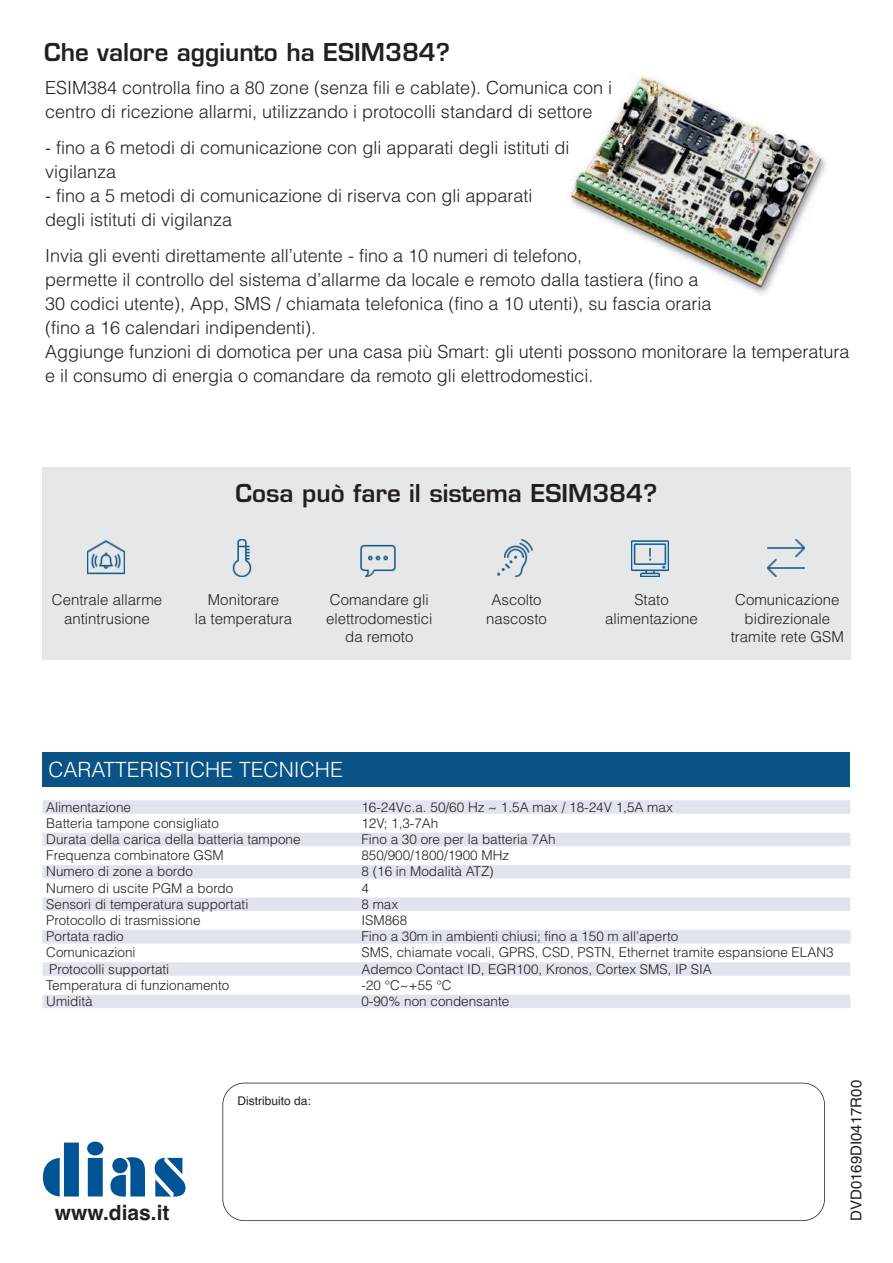
<style>
.page{position:relative;width:893px;height:1263px;background:#fff}
.page>*{position:absolute;margin:0;border:0;box-sizing:border-box;transform-origin:0 0}
.t1{font:600 24px "Eurostile";color:#231f20}
.t2{font:300 21px "Helvetica";color:#fff}
.t3{font:700 21px "Helvetica";color:#231f20}
.t4{font:300 18px/24px "Helvetica";color:#231f20}
.t5{font:300 15px "Helvetica";color:#231f20}
.t6{font:15px "Helvetica";color:#231f20}
.t7{font:300 13.5px "Helvetica";color:#231f20}
.t8{font:12px "Helvetica";color:#231f20}
</style>
<div class="page">
<div style="left:43px;top:753px;width:807px;height:34px;background:#0a5386"></div>
<div style="left:43px;top:800px;width:807px;height:14px;background:#e0e4ed"></div>
<div style="left:43px;top:833px;width:807px;height:13px;background:#e0e4ed"></div>
<div style="left:43px;top:865px;width:807px;height:13px;background:#e0e4ed"></div>
<div style="left:43px;top:897px;width:807px;height:14px;background:#e0e4ed"></div>
<div style="left:43px;top:930px;width:807px;height:13px;background:#e0e4ed"></div>
<div style="left:43px;top:962px;width:807px;height:14px;background:#e0e4ed"></div>
<div style="left:43px;top:995px;width:807px;height:13px;background:#e0e4ed"></div>
<svg style="left:43px;top:1141px;width:142px;height:55px"></svg>
<div style="left:222px;top:1083px;width:603px;height:138px;border:2px solid #231f20;border-radius:22px"></div>
<img style="left:569px;top:75px;width:258px;height:220px">
<div style="left:43px;top:468px;width:807px;height:191px;background:#e6e7e9"></div>
<img style="left:88px;top:540px;width:37px;height:35px">
<img style="left:232px;top:540px;width:20px;height:37px">
<img style="left:360px;top:544px;width:36px;height:33px">
<img style="left:497px;top:540px;width:36px;height:37px">
<img style="left:631px;top:540px;width:38px;height:37px">
<img style="left:767px;top:540px;width:37px;height:37px">
<h1 class="t1" style="left:44px;top:43px;width:408px">Che valore aggiunto ha ESIM384?</h1>
<p class="t4" style="left:45px;top:76px;width:568px">ESIM384 controlla fino a 80 zone (senza fili e cablate). Comunica con i centro di ricezione allarmi, utilizzando i protocolli standard di settore</p>
<p class="t4" style="left:45px;top:136px;width:526px">- fino a 6 metodi di comunicazione con gli apparati degli istituti di vigilanza</p>
<p class="t4" style="left:45px;top:184px;width:489px">- fino a 5 metodi di comunicazione di riserva con gli apparati degli istituti di vigilanza</p>
<p class="t4" style="left:45px;top:244px;width:806px">Invia gli eventi direttamente all’utente - fino a 10 numeri di telefono,<br>permette il controllo del sistema d’allarme da locale e remoto dalla tastiera (fino a<br>30 codici utente), App, SMS / chiamata telefonica (fino a 10 utenti), su fascia oraria<br>(fino a 16 calendari indipendenti).<br>Aggiunge funzioni di domotica per una casa più Smart: gli utenti possono monitorare la temperatura e il consumo di energia o comandare da remoto gli elettrodomestici.</p>
<h1 class="t1" style="left:236px;top:484px;width:423px">Cosa può fare il sistema ESIM384?</h1>
<p class="t5" style="left:52px;top:591px;width:112px">Centrale allarme</p>
<p class="t5" style="left:208px;top:591px;width:73px">Monitorare</p>
<p class="t5" style="left:330px;top:591px;width:100px">Comandare gli</p>
<p class="t5" style="left:492px;top:591px;width:52px">Ascolto</p>
<p class="t5" style="left:634px;top:591px;width:36px">Stato</p>
<p class="t5" style="left:735px;top:591px;width:106px">Comunicazione</p>
<p class="t5" style="left:64px;top:610px;width:87px">antintrusione</p>
<p class="t5" style="left:195px;top:610px;width:99px">la temperatura</p>
<p class="t5" style="left:326px;top:610px;width:108px">elettrodomestici</p>
<p class="t5" style="left:486px;top:610px;width:62px">nascosto</p>
<p class="t5" style="left:605px;top:610px;width:94px">alimentazione</p>
<p class="t5" style="left:744px;top:610px;width:87px">bidirezionale</p>
<p class="t5" style="left:345px;top:628px;width:70px">da remoto</p>
<p class="t5" style="left:731px;top:628px;width:115px">tramite rete GSM</p>
<p class="t2" style="left:48px;top:757px;width:296px">CARATTERISTICHE TECNICHE</p>
<p class="t7" style="left:46px;top:799px;width:86px">Alimentazione</p>
<p class="t7" style="left:361px;top:799px;width:313px">16-24Vc.a. 50/60 Hz ~ 1.5A max / 18-24V 1,5A max</p>
<p class="t7" style="left:46px;top:815px;width:174px">Batteria tampone consigliato</p>
<p class="t7" style="left:361px;top:815px;width:79px">12V; 1,3-7Ah</p>
<p class="t7" style="left:46px;top:831px;width:256px">Durata della carica della batteria tampone</p>
<p class="t7" style="left:361px;top:831px;width:196px">Fino a 30 ore per la batteria 7Ah</p>
<p class="t7" style="left:46px;top:848px;width:179px">Frequenza combinatore GSM</p>
<p class="t7" style="left:361px;top:848px;width:149px">850/900/1800/1900 MHz</p>
<p class="t7" style="left:46px;top:864px;width:148px">Numero di zone a bordo</p>
<p class="t7" style="left:361px;top:864px;width:134px">8 (16 in Modalità ATZ)</p>
<p class="t7" style="left:46px;top:880px;width:189px">Numero di uscite PGM a bordo</p>
<p class="t7" style="left:361px;top:880px;width:9px">4</p>
<p class="t7" style="left:46px;top:896px;width:204px">Sensori di temperatura supportati</p>
<p class="t7" style="left:361px;top:896px;width:38px">8 max</p>
<p class="t7" style="left:46px;top:912px;width:156px">Protocollo di trasmissione</p>
<p class="t7" style="left:361px;top:912px;width:47px">ISM868</p>
<p class="t7" style="left:46px;top:929px;width:79px">Portata radio</p>
<p class="t7" style="left:361px;top:929px;width:318px">Fino a 30m in ambienti chiusi; fino a 150 m all’aperto</p>
<p class="t7" style="left:46px;top:945px;width:91px">Comunicazioni</p>
<p class="t7" style="left:361px;top:945px;width:474px">SMS, chiamate vocali, GPRS, CSD, PSTN, Ethernet tramite espansione ELAN3</p>
<p class="t7" style="left:49px;top:961px;width:122px">Protocolli supportati</p>
<p class="t7" style="left:361px;top:961px;width:352px">Ademco Contact ID, EGR100, Kronos, Cortex SMS, IP SIA</p>
<p class="t7" style="left:46px;top:977px;width:185px">Temperatura di funzionamento</p>
<p class="t7" style="left:361px;top:977px;width:92px">-20 °C~+55 °C</p>
<p class="t7" style="left:46px;top:993px;width:48px">Umidità</p>
<p class="t7" style="left:361px;top:993px;width:149px">0-90% non condensante</p>
<p class="t3" style="left:55px;top:1200px;width:116px">www.dias.it</p>
<p class="t8" style="left:237px;top:1094px;width:75px">Distribuito da:</p>
<p class="t6" style="left:848px;top:1221px;width:142px;rotate:-90deg">DVD0169DI0417R00</p>
</div>
